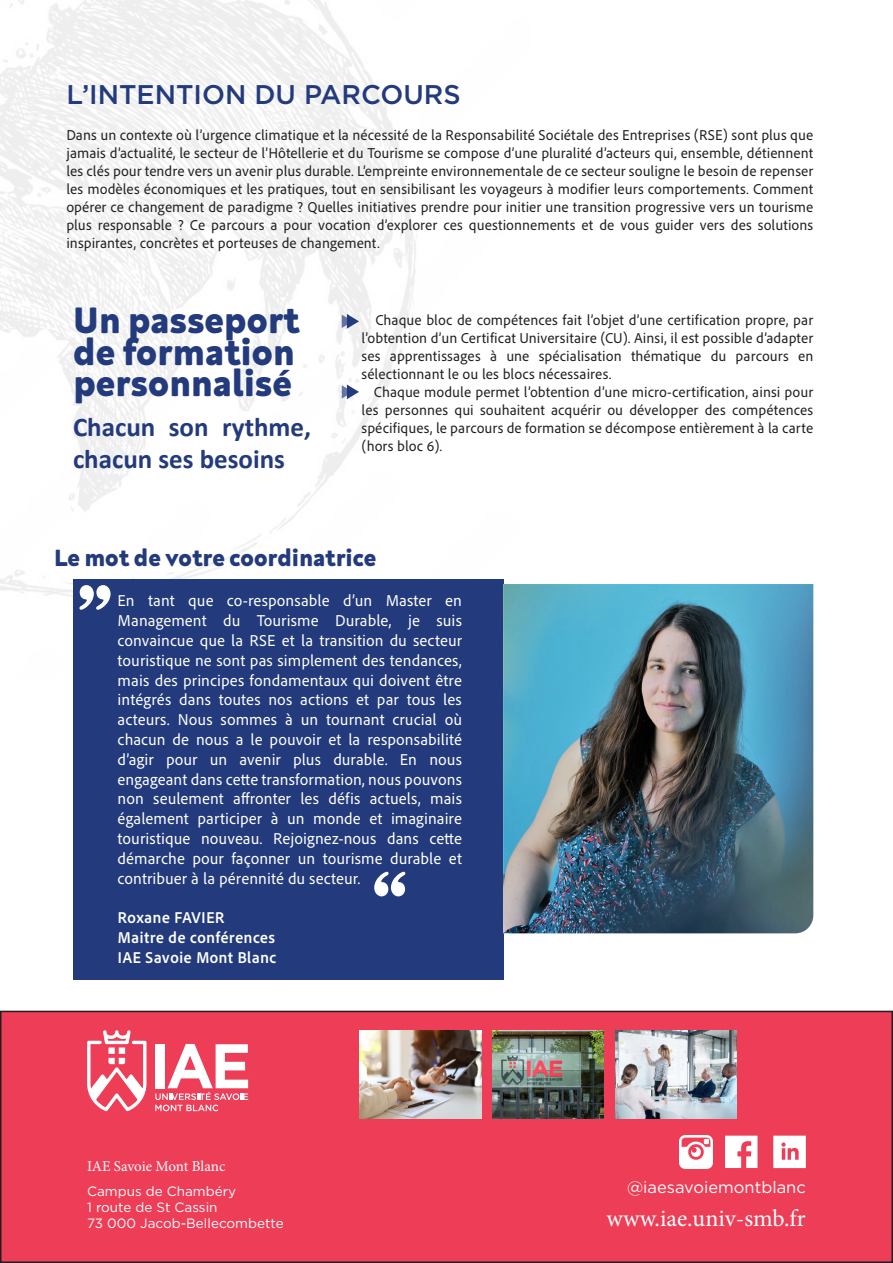
<style>
.page{position:relative;width:893px;height:1263px;background:#fff}
.page>*{position:absolute;margin:0;border:0;box-sizing:border-box;transform-origin:0 0}
.t1{font:800 37.5px/31.5px "Neufreit";color:#233b7d}
.t2{font:700 27px/32.4px "Calibri";color:#233b7d}
.t3{font:500 27px "Gotham";color:#233b7d}
.t4{font:800 24px "Neufreit";color:#233b7d}
.Texte_courant_OK{font:24px "Minion Pro";color:#fff}
.t5{font:16.5px/19.8px "Adobe Clean UX";color:#fff;text-align:justify}
.t6{font:700 16.5px "Adobe Clean UX";color:#fff}
.Texte_courant_OK-2{font:16.5px "Gotham";color:#fff}
.t7{font:15px/18px "Adobe Clean UX";color:#231f20;text-align:justify}
.Texte_courant_OK-3{font:15px "Minion Pro";letter-spacing:-.01em;color:#fff}
.Texte_courant_OK-4{font:13.5px "Gotham";color:#fff}
</style>
<div class="page">
<img style="left:0;top:0;width:504px;height:597px">
<div style="left:73px;top:579px;width:430px;height:400px;background:#233b7d"></div>
<div style="left:1px;top:1011px;width:891px;height:251px;background:#ee3d56"></div>
<div style="left:0;top:1011px;width:893px;height:252px;border:2px solid #231f20"></div>
<svg style="left:87px;top:1030px;width:59px;height:81px"></svg>
<svg style="left:155px;top:1044px;width:93px;height:67px"></svg>
<svg style="left:725px;top:1136px;width:32px;height:32px"></svg>
<svg style="left:773px;top:1136px;width:33px;height:32px"></svg>
<img style="left:680px;top:1136px;width:32px;height:32px">
<svg style="left:342px;top:312px;width:21px;height:21px"></svg>
<svg style="left:342px;top:382px;width:21px;height:21px"></svg>
<svg style="left:79px;top:585px;width:32px;height:25px"></svg>
<svg style="left:374px;top:872px;width:31px;height:24px"></svg>
<img style="left:503px;top:584px;width:310px;height:349px">
<img style="left:492px;top:1030px;width:112px;height:88px">
<img style="left:615px;top:1030px;width:122px;height:88px">
<img style="left:360px;top:1030px;width:122px;height:88px">
<p class="t3" style="left:66px;top:76px;width:396px">L’INTENTION DU PARCOURS</p>
<p class="t7" style="left:66px;top:125px;width:748px">Dans un contexte où l’urgence climatique et la nécessité de la Responsabilité Sociétale des Entreprises (RSE) sont plus que jamais d’actualité, le secteur de l’Hôtellerie et du Tourisme se compose d’une pluralité d’acteurs qui, ensemble, détiennent les clés pour tendre vers un avenir plus durable. L’empreinte environnementale de ce secteur souligne le besoin de repenser les modèles économiques et les pratiques, tout en sensibilisant les voyageurs à modifier leurs comportements. Comment opérer ce changement de paradigme ? Quelles initiatives prendre pour initier une transition progressive vers un tourisme plus responsable ? Ce parcours a pour vocation d’explorer ces questionnements et de vous guider vers des solutions inspirantes, concrètes et porteuses de changement.</p>
<p class="t1" style="left:73px;top:304px;width:228px">Un passeport de formation personnalisé</p>
<p class="t2" style="left:73px;top:410px;width:240px">Chacun son rythme, chacun ses besoins</p>
<p class="t7" style="left:362px;top:310px;width:453px;text-indent:14px">Chaque bloc de compétences fait l’objet d’une certification propre, par l’obtention d’un Certificat Universitaire (CU). Ainsi, il est possible d’adapter ses apprentissages à une spécialisation thématique du parcours en sélectionnant le ou les blocs nécessaires.</p>
<p class="t7" style="left:362px;top:382px;width:453px;text-indent:12px">Chaque module permet l’obtention d’une micro-certification, ainsi pour les personnes qui souhaitent acquérir ou développer des compétences spécifiques, le parcours de formation se décompose entièrement à la carte (hors bloc 6).</p>
<p class="t4" style="left:54px;top:544px;width:324px">Le mot de votre coordinatrice</p>
<p class="t5" style="left:118px;top:590px;width:346px">En tant que co-responsable d’un Master en Management du Tourisme Durable, je suis convaincue que la RSE et la transition du secteur touristique ne sont pas simplement des tendances, mais des principes fondamentaux qui doivent être intégrés dans toutes nos actions et par tous les acteurs. Nous sommes à un tournant crucial où chacun de nous a le pouvoir et la responsabilité d’agir pour un avenir plus durable. En nous engageant dans cette transformation, nous pouvons non seulement affronter les défis actuels, mais également participer à un monde et imaginaire touristique nouveau. Rejoignez-nous dans cette démarche pour façonner un tourisme durable et contribuer à la pérennité du secteur.</p>
<p class="t6" style="left:118px;top:907px;width:108px">Roxane FAVIER</p>
<p class="t6" style="left:118px;top:927px;width:159px">Maitre de conférences</p>
<p class="t6" style="left:118px;top:947px;width:160px">IAE Savoie Mont Blanc</p>
<p class="Texte_courant_OK-3" style="left:87px;top:1156px;width:140px">IAE Savoie Mont Blanc</p>
<p class="Texte_courant_OK-4" style="left:87px;top:1182px;width:151px">Campus de Chambéry</p>
<p class="Texte_courant_OK-4" style="left:87px;top:1198px;width:132px">1 route de St Cassin</p>
<p class="Texte_courant_OK-4" style="left:87px;top:1215px;width:198px">73 000 Jacob-Bellecombette</p>
<p class="Texte_courant_OK-2" style="left:627px;top:1177px;width:180px">@iaesavoiemontblanc</p>
<p class="Texte_courant_OK" style="left:606px;top:1202px;width:201px">www.iae.univ-smb.fr</p>
</div>
